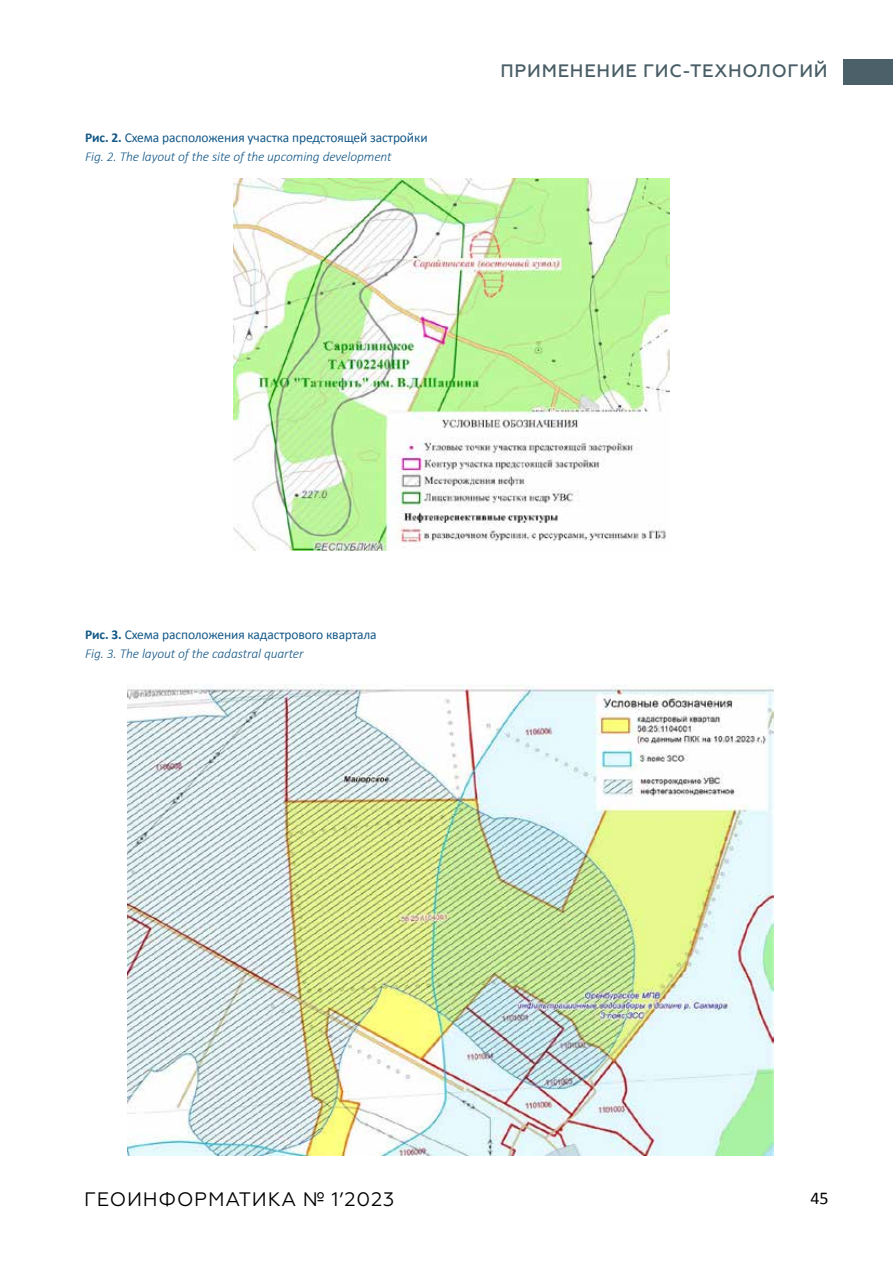
<style>
.page{position:relative;width:893px;height:1263px;background:#fff}
.page>*{position:absolute;margin:0;border:0;box-sizing:border-box;transform-origin:0 0}
.t1{font:19.5px "Geometria";letter-spacing:.04em;color:#000}
.t2{font:500 18px "Geometria";letter-spacing:.04em;color:#485d65}
.t3{font:18px "Calibri";color:#000}
.t4{font:italic 300 13.5px/19.2px "Calibri";letter-spacing:-.01em;color:#145887}
.t5{font:13.5px/19.2px "Calibri";letter-spacing:-.01em;color:#145887}
.s1{font-weight:700;font-style:normal}
.s2{font-weight:400;font-style:normal}
.s3{font-weight:700}
.s4{font-weight:300;font-style:italic}
</style>
<div class="page">
<div style="left:843px;top:60px;width:50px;height:25px;background:#4b6069"></div>
<img style="left:234px;top:179px;width:436px;height:372px">
<img style="left:127px;top:685px;width:647px;height:470px">
<p class="t4" style="left:85px;top:127px;width:344px"><span class="s1">Рис. 2.</span> <span class="s2">Схема расположения участка предстоящей застройки<br></span>Fig. 2. The layout of the site of the upcoming development</p>
<h2 class="t2" style="left:500px;top:60px;width:329px">ПРИМЕНЕНИЕ ГИС-ТЕХНОЛОГИЙ</h2>
<p class="t5" style="left:85px;top:625px;width:293px"><span class="s3">Рис. 3.</span> Схема расположения кадастрового квартала<br><span class="s4">Fig. 3. The layout of the cadastral quarter</span></p>
<h1 class="t1" style="left:84px;top:1188px;width:311px">ГЕОИНФОРМАТИКА № 1’2023</h1>
<h2 class="t3" style="left:810px;top:1187px;width:20px">45</h2>
</div>
